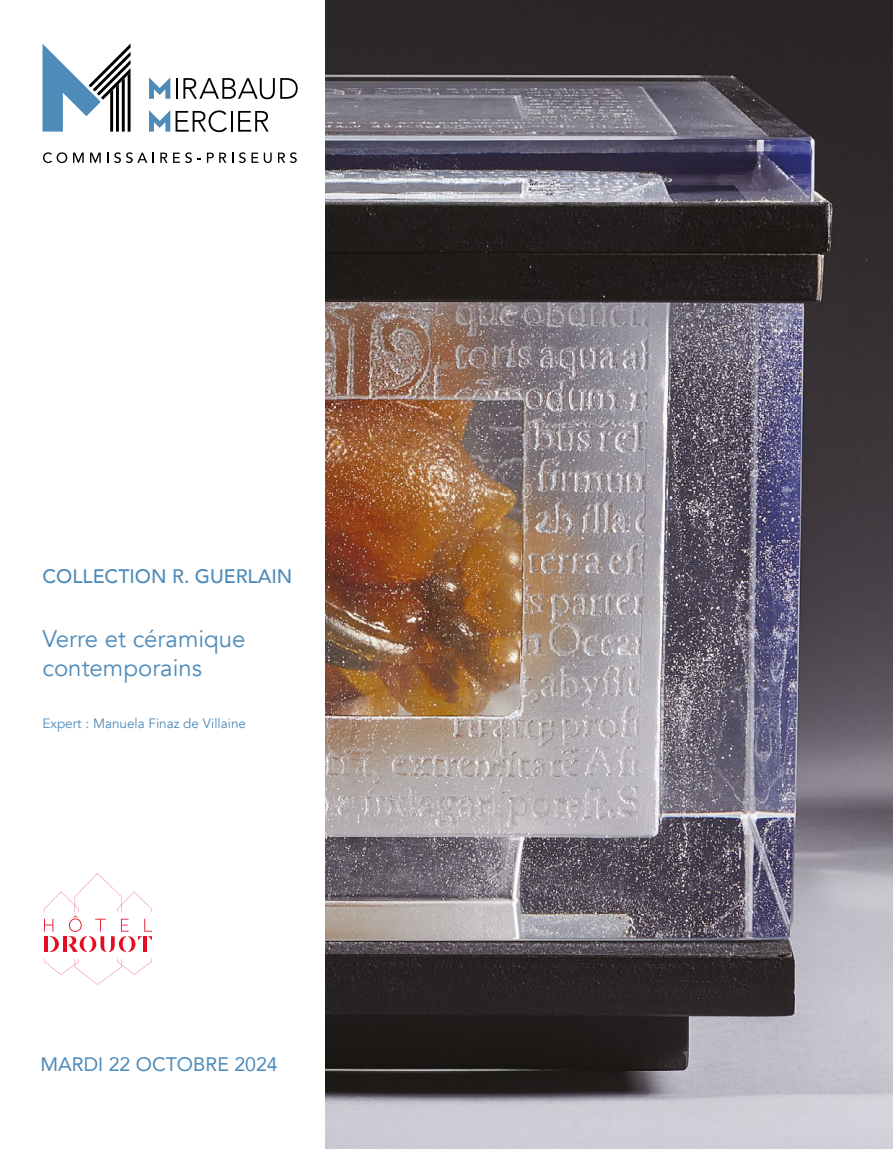
<style>
.page{position:relative;width:893px;height:1149px;background:#fff}
.page>*{position:absolute;margin:0;border:0;box-sizing:border-box;transform-origin:0 0}
.t1{font:24px/28.8px "Avenir";color:#4e8bb9}
.t2{font:500 19.5px "Avenir";color:#4e8bb9}
.t3{font:19.5px "Avenir";color:#4e8bb9}
.t4{font:13.5px "Avenir";color:#4e8bb9}
</style>
<div class="page">
<img style="left:325px;top:0;width:568px;height:1148px">
<svg style="left:43px;top:43px;width:88px;height:89px"></svg>
<svg style="left:43px;top:152px;width:24px;height:11px"></svg>
<svg style="left:73px;top:152px;width:11px;height:11px"></svg>
<svg style="left:90px;top:152px;width:11px;height:11px"></svg>
<svg style="left:107px;top:152px;width:40px;height:11px"></svg>
<svg style="left:160px;top:152px;width:41px;height:11px"></svg>
<svg style="left:207px;top:152px;width:19px;height:11px"></svg>
<svg style="left:239px;top:152px;width:19px;height:11px"></svg>
<svg style="left:264px;top:152px;width:8px;height:11px"></svg>
<svg style="left:278px;top:152px;width:19px;height:11px"></svg>
<svg style="left:149px;top:77px;width:21px;height:22px"></svg>
<hr style="left:176px;top:78px;width:2px;height:21px;background:#000">
<svg style="left:183px;top:78px;width:115px;height:21px"></svg>
<svg style="left:149px;top:110px;width:21px;height:22px"></svg>
<svg style="left:176px;top:110px;width:56px;height:22px"></svg>
<svg style="left:238px;top:111px;width:31px;height:21px"></svg>
<svg style="left:44px;top:958px;width:108px;height:26px"></svg>
<svg style="left:44px;top:873px;width:108px;height:78px"></svg>
<hr style="left:143px;top:935px;width:4px;height:16px;background:#e20e22">
<p class="t2" style="left:43px;top:559px;width:251px">COLLECTION R. GUERLAIN</p>
<p class="t1" style="left:43px;top:624px;width:205px">Verre et céramique contemporains</p>
<p class="t4" style="left:43px;top:715px;width:205px">Expert : Manuela Finaz de Villaine</p>
<p class="t3" style="left:40px;top:1048px;width:239px">MARDI 22 OCTOBRE 2024</p>
</div>
